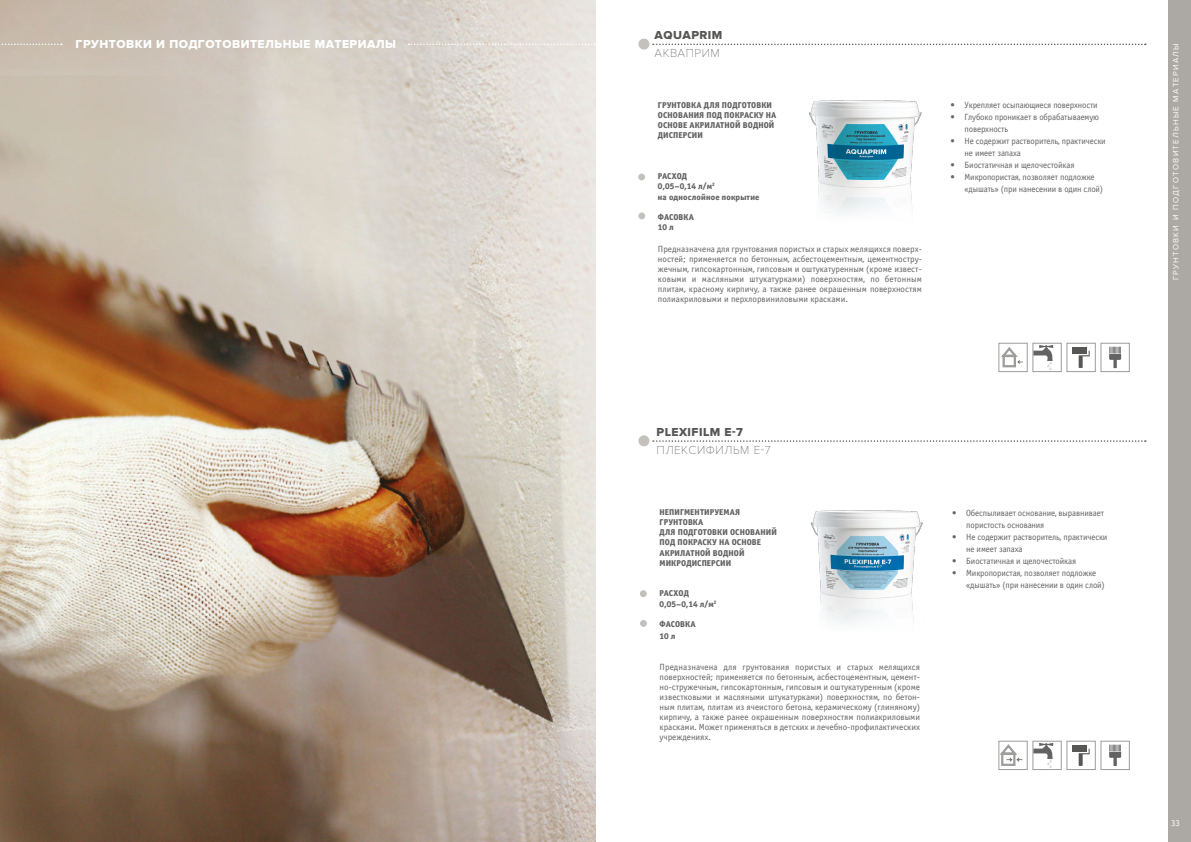
<style>
.page{position:relative;width:1191px;height:842px;background:#fff}
.page>*{position:absolute;margin:0;border:0;box-sizing:border-box;transform-origin:0 0}
.t1{font:12px "Proxima Nova Extrabld";letter-spacing:.04em;color:#fff}
.t2{font:100 12px "Proxima Nova T";letter-spacing:.04em;color:#575756}
.t3{font:12px "Proxima Nova Extrabld";letter-spacing:.04em;color:#575756}
.t4{font:9px/10px "Officina Sans Book C";letter-spacing:-.015em;color:#646363}
.t5{font:9px "Officina Sans Book C";color:#fff}
.t6{font:8.5px/10.2px "Officina Sans Extra Bold C";letter-spacing:.015em;color:#646363}
.t7{font:8px "Proxima Nova";letter-spacing:.15em;color:#fff}
</style>
<div class="page">
<div style="left:1168px;top:0;width:23px;height:842px;background:#aca8a3"></div>
<svg style="left:652px;top:44px;width:493px;height:1px"></svg>
<div style="left:637px;top:37px;width:14px;height:14px;background:#c4c1bd;border-radius:50%"></div>
<div style="left:635px;top:36px;width:17px;height:17px;border:3px solid #fff;border-radius:50%"></div>
<svg style="left:652px;top:440px;width:493px;height:2px"></svg>
<div style="left:637px;top:434px;width:14px;height:14px;background:#c4c1bd;border-radius:50%"></div>
<div style="left:635px;top:432px;width:17px;height:17px;border:3px solid #fff;border-radius:50%"></div>
<div style="left:638px;top:589px;width:10px;height:10px;background:#c4c1bd;border-radius:50%"></div>
<div style="left:637px;top:587px;width:13px;height:13px;border:3px solid #fff;border-radius:50%"></div>
<div style="left:638px;top:618px;width:10px;height:10px;background:#c4c1bd;border-radius:50%"></div>
<div style="left:637px;top:617px;width:13px;height:13px;border:3px solid #fff;border-radius:50%"></div>
<img style="left:811px;top:510px;width:112px;height:113px">
<div style="left:998px;top:741px;width:29px;height:29px;border:1px solid #9d9d9c"></div>
<svg style="left:998px;top:743px;width:24px;height:24px"></svg>
<div style="left:1032px;top:741px;width:29px;height:29px;border:1px solid #9d9d9c"></div>
<svg style="left:1033px;top:743px;width:20px;height:25px"></svg>
<div style="left:1066px;top:741px;width:29px;height:29px;border:1px solid #9d9d9c"></div>
<div style="left:1072px;top:745px;width:15px;height:7px;background:#575756"></div>
<svg style="left:1078px;top:749px;width:11px;height:17px"></svg>
<div style="left:1100px;top:741px;width:29px;height:29px;border:1px solid #9d9d9c"></div>
<svg style="left:1109px;top:745px;width:12px;height:21px"></svg>
<img style="left:0;top:0;width:595px;height:842px">
<svg style="left:408px;top:44px;width:187px;height:1px"></svg>
<svg style="left:0;top:44px;width:62px;height:1px"></svg>
<div style="left:636px;top:172px;width:10px;height:10px;background:#c4c1bd;border-radius:50%"></div>
<div style="left:635px;top:171px;width:13px;height:12px;border:3px solid #fff;border-radius:50%"></div>
<div style="left:637px;top:211px;width:10px;height:10px;background:#c4c1bd;border-radius:50%"></div>
<div style="left:635px;top:209px;width:13px;height:13px;border:3px solid #fff;border-radius:50%"></div>
<img style="left:809px;top:100px;width:113px;height:114px">
<div style="left:998px;top:343px;width:29px;height:29px;border:1px solid #9d9d9c"></div>
<svg style="left:998px;top:345px;width:24px;height:23px"></svg>
<div style="left:1032px;top:343px;width:29px;height:29px;border:1px solid #9d9d9c"></div>
<svg style="left:1033px;top:345px;width:20px;height:25px"></svg>
<div style="left:1066px;top:343px;width:29px;height:29px;border:1px solid #9d9d9c"></div>
<div style="left:1072px;top:347px;width:15px;height:7px;background:#575756"></div>
<svg style="left:1078px;top:351px;width:11px;height:17px"></svg>
<div style="left:1100px;top:343px;width:29px;height:29px;border:1px solid #9d9d9c"></div>
<svg style="left:1109px;top:347px;width:12px;height:21px"></svg>
<h1 class="t1" style="left:76px;top:37px;width:322px">ГРУНТОВКИ И ПОДГОТОВИТЕЛЬНЫЕ МАТЕРИАЛЫ</h1>
<h1 class="t3" style="left:654px;top:28px;width:69px">AQUAPRIM</h1>
<h1 class="t2" style="left:654px;top:46px;width:67px">АКВАПРИМ</h1>
<p class="t6" style="left:658px;top:100px;width:120px">ГРУНТОВКА ДЛЯ ПОДГОТОВКИ<br>ОСНОВАНИЯ ПОД ПОКРАСКУ НА<br>ОСНОВЕ АКРИЛАТНОЙ ВОДНОЙ<br>ДИСПЕРСИИ</p>
<p class="t6" style="left:658px;top:171px;width:103px">РАСХОД<br>0,05–0,14 л/м<sup>2<br></sup>на однослойное покрытие</p>
<p class="t6" style="left:658px;top:212px;width:38px">ФАСОВКА<br>10 л</p>
<p class="t4" style="left:658px;top:244px;width:265px;text-align:justify">Предназначена для грунтования пористых и старых мелящихся поверх&shy;ностей; применяется по бетонным, асбестоцементным, цементностру&shy;жечным, гипсокартонным, гипсовым и оштукатуренным (кроме извест&shy;ковыми и масляными штукатурками) поверхностям, по бетонным плитам, красному кирпичу, а также ранее окрашенным поверхностям полиакриловыми и перхлорвиниловыми красками.</p>
<p class="t4" style="left:950px;top:100px;width:149px">• Укрепляет осыпающиеся поверхности</p>
<p class="t4" style="left:964px;top:111px;width:136px;line-height:12px;text-indent:-14px">• Глубоко проникает в обрабатываемую поверхность</p>
<p class="t4" style="left:964px;top:135px;width:143px;line-height:12px;text-indent:-14px">• Не содержит растворитель, практически не имеет запаха</p>
<p class="t4" style="left:950px;top:160px;width:125px">• Биостатичная и щелочестойкая</p>
<p class="t4" style="left:964px;top:171px;width:140px;line-height:12px;text-indent:-14px">• Микропористая, позволяет подложке «дышать» (при нанесении в один слой)</p>
<h1 class="t3" style="left:656px;top:425px;width:88px">PLEXIFILM E-7</h1>
<h1 class="t2" style="left:656px;top:443px;width:116px">ПЛЕКСИФИЛЬМ Е-7</h1>
<p class="t6" style="left:659px;top:507px;width:119px">НЕПИГМЕНТИРУЕМАЯ<br>ГРУНТОВКА<br>ДЛЯ ПОДГОТОВКИ ОСНОВАНИЙ<br>ПОД ПОКРАСКУ НА ОСНОВЕ<br>АКРИЛАТНОЙ ВОДНОЙ<br>МИКРОДИСПЕРСИИ</p>
<p class="t6" style="left:659px;top:588px;width:58px">РАСХОД<br>0,05–0,14 л/м<sup>2</sup></p>
<p class="t6" style="left:659px;top:618px;width:38px;line-height:12px">ФАСОВКА<br>10 л</p>
<p class="t4" style="left:659px;top:662px;width:262px;text-align:justify">Предназначена для грунтования пористых и старых мелящихся поверхностей; применяется по бетонным, асбестоцементным, цемент&shy;но-стружечным, гипсокартонным, гипсовым и оштукатуренным (кроме известковыми и масляными штукатурками) поверхностям, по бетон&shy;ным плитам, плитам из ячеистого бетона, керамическому (глиняному) кирпичу, а также ранее окрашенным поверхностям полиакриловыми красками. Может применяться в детских и лечебно-профилактических учреждениях.</p>
<p class="t4" style="left:966px;top:507px;width:139px;line-height:12px;text-indent:-14px">• Обеспыливает основание, выравнивает пористость основания</p>
<p class="t4" style="left:966px;top:531px;width:143px;line-height:12px;text-indent:-14px">• Не содержит растворитель, практически не имеет запаха</p>
<p class="t4" style="left:952px;top:556px;width:125px">• Биостатичная и щелочестойкая</p>
<p class="t4" style="left:966px;top:567px;width:140px;line-height:12px;text-indent:-14px">• Микропористая, позволяет подложке «дышать» (при нанесении в один слой)</p>
<p class="t7" style="left:1171px;top:280px;width:238px;rotate:-90deg">ГРУНТОВКИ И ПОДГОТОВИТЕЛЬНЫЕ МАТЕРИАЛЫ</p>
<p class="t5" style="left:1171px;top:818px;width:10px">33</p>
</div>
